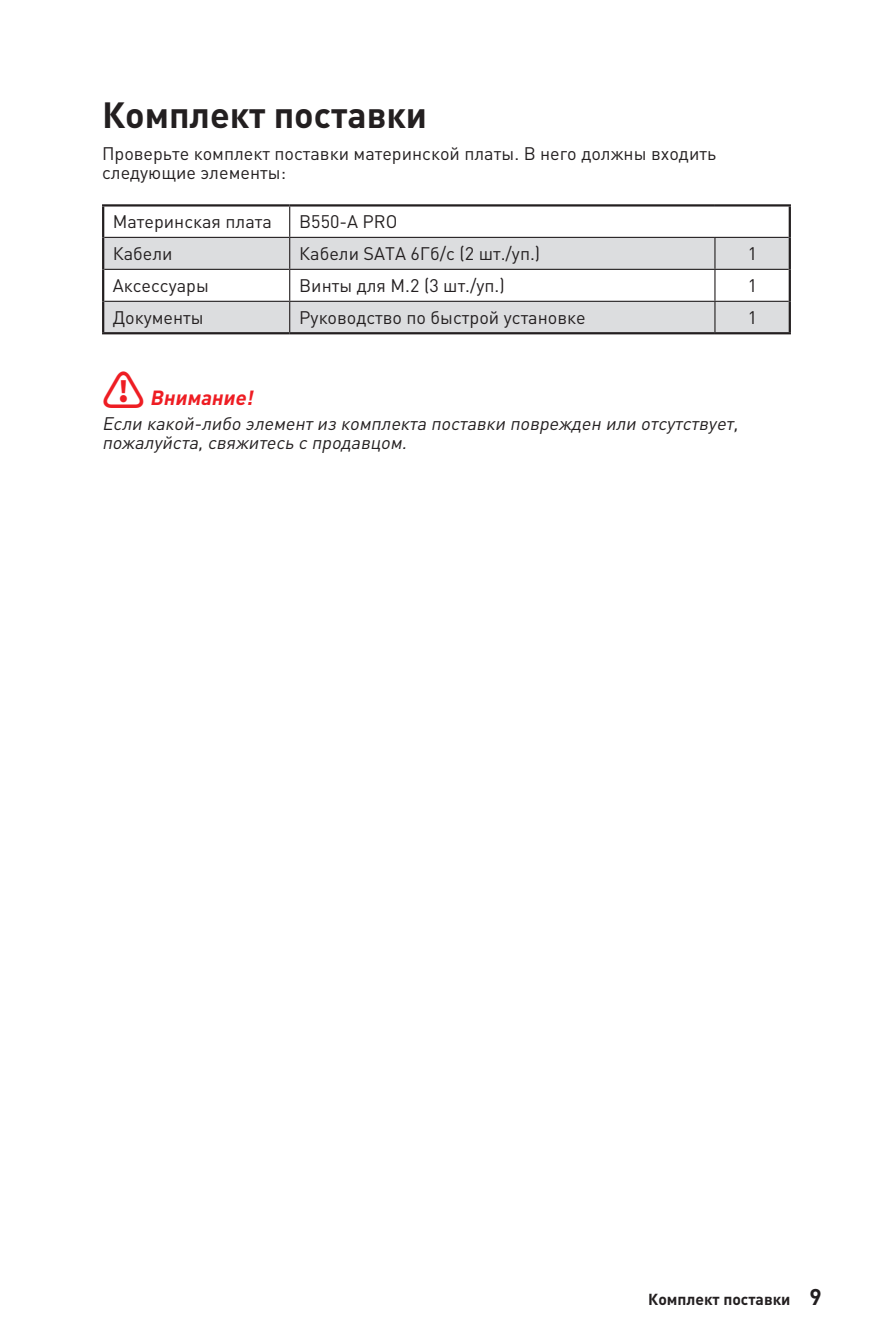
<style>
.page{position:relative;width:893px;height:1340px;background:#fff}
.page>*{position:absolute;margin:0;border:0;box-sizing:border-box;transform-origin:0 0}
.t1{font:700 36px "MSI Din Pro Noto CJK";color:#231f20}
.t2{font:italic 700 20.25px "MSI Din Pro Noto CJK";color:#ee1d23}
.t3{font:18px/19.1px "MSI Din Pro Noto CJK";color:#231f20}
.t4{font:italic 18px/19.1px "MSI Din Pro Noto CJK";color:#231f20}
.t5{font:700 15.75px "MSI Din Pro Noto CJK";color:#231f20}
.s1{font-style:normal;font-size:42.75px}
.s2{font-size:22.5px}
</style>
<div class="page">
<svg style="left:104px;top:238px;width:685px;height:94px;fill:#dcdddf"></svg>
<hr style="left:104px;top:237px;width:186px;height:1px;background:#231f20">
<hr style="left:289px;top:238px;width:1px;height:31px;background:#231f20">
<hr style="left:289px;top:270px;width:1px;height:31px;background:#231f20">
<hr style="left:289px;top:302px;width:1px;height:30px;background:#231f20">
<hr style="left:289px;top:206px;width:1px;height:31px;background:#231f20">
<hr style="left:290px;top:237px;width:425px;height:1px;background:#231f20">
<hr style="left:715px;top:237px;width:74px;height:1px;background:#231f20">
<hr style="left:714px;top:238px;width:1px;height:31px;background:#231f20">
<hr style="left:104px;top:269px;width:186px;height:1px;background:#231f20">
<hr style="left:290px;top:269px;width:425px;height:1px;background:#231f20">
<hr style="left:715px;top:269px;width:74px;height:1px;background:#231f20">
<hr style="left:714px;top:270px;width:1px;height:31px;background:#231f20">
<hr style="left:104px;top:301px;width:186px;height:1px;background:#231f20">
<hr style="left:290px;top:301px;width:425px;height:1px;background:#231f20">
<hr style="left:715px;top:301px;width:74px;height:1px;background:#231f20">
<hr style="left:714px;top:302px;width:1px;height:30px;background:#231f20">
<hr style="left:102px;top:204px;width:188px;height:2px;background:#231f20">
<hr style="left:102px;top:206px;width:2px;height:31px;background:#231f20">
<hr style="left:290px;top:204px;width:425px;height:2px;background:#231f20">
<hr style="left:715px;top:204px;width:76px;height:2px;background:#231f20">
<hr style="left:789px;top:206px;width:2px;height:31px;background:#231f20">
<hr style="left:102px;top:237px;width:2px;height:32px;background:#231f20">
<hr style="left:789px;top:237px;width:2px;height:32px;background:#231f20">
<hr style="left:102px;top:269px;width:2px;height:32px;background:#231f20">
<hr style="left:789px;top:269px;width:2px;height:32px;background:#231f20">
<hr style="left:102px;top:301px;width:2px;height:31px;background:#231f20">
<hr style="left:789px;top:301px;width:2px;height:31px;background:#231f20">
<hr style="left:102px;top:332px;width:188px;height:2px;background:#231f20">
<hr style="left:290px;top:332px;width:425px;height:2px;background:#231f20">
<hr style="left:715px;top:332px;width:76px;height:2px;background:#231f20">
<h1 class="t1" style="left:102px;top:94px;width:326px">Комплект поставки</h1>
<p class="t3" style="left:102px;top:144px;width:615px">Проверьте комплект поставки материнской платы. В него должны входить следующие элементы:</p>
<p class="t3" style="left:113px;top:212px;width:161px">Материнская плата</p>
<p class="t3" style="left:299px;top:212px;width:100px">B550-A PRO</p>
<p class="t3" style="left:113px;top:244px;width:61px">Кабели</p>
<p class="t3" style="left:299px;top:244px;width:242px">Кабели SATA 6Гб/с (2 шт./уп.)</p>
<p class="t3" style="left:748px;top:244px;width:11px">1</p>
<p class="t3" style="left:113px;top:276px;width:98px">Аксессуары</p>
<p class="t3" style="left:299px;top:276px;width:207px">Винты для М.2 (3 шт./уп.)</p>
<p class="t3" style="left:748px;top:276px;width:11px">1</p>
<p class="t3" style="left:113px;top:308px;width:93px">Документы</p>
<p class="t3" style="left:299px;top:308px;width:288px">Руководство по быстрой установке</p>
<p class="t3" style="left:748px;top:308px;width:11px">1</p>
<p class="t2" style="left:102px;top:386px;width:163px"><span class="s1">⚠</span> Внимание!</p>
<p class="t4" style="left:102px;top:414px;width:647px">Есликакой-либоэлементизкомплектапоставкиповрежденилиотсутствует, пожалуйста,свяжитесьспродавцом.</p>
<p class="t5" style="left:648px;top:1289px;width:175px">Комплект поставки <span class="s2">9</span></p>
</div>
